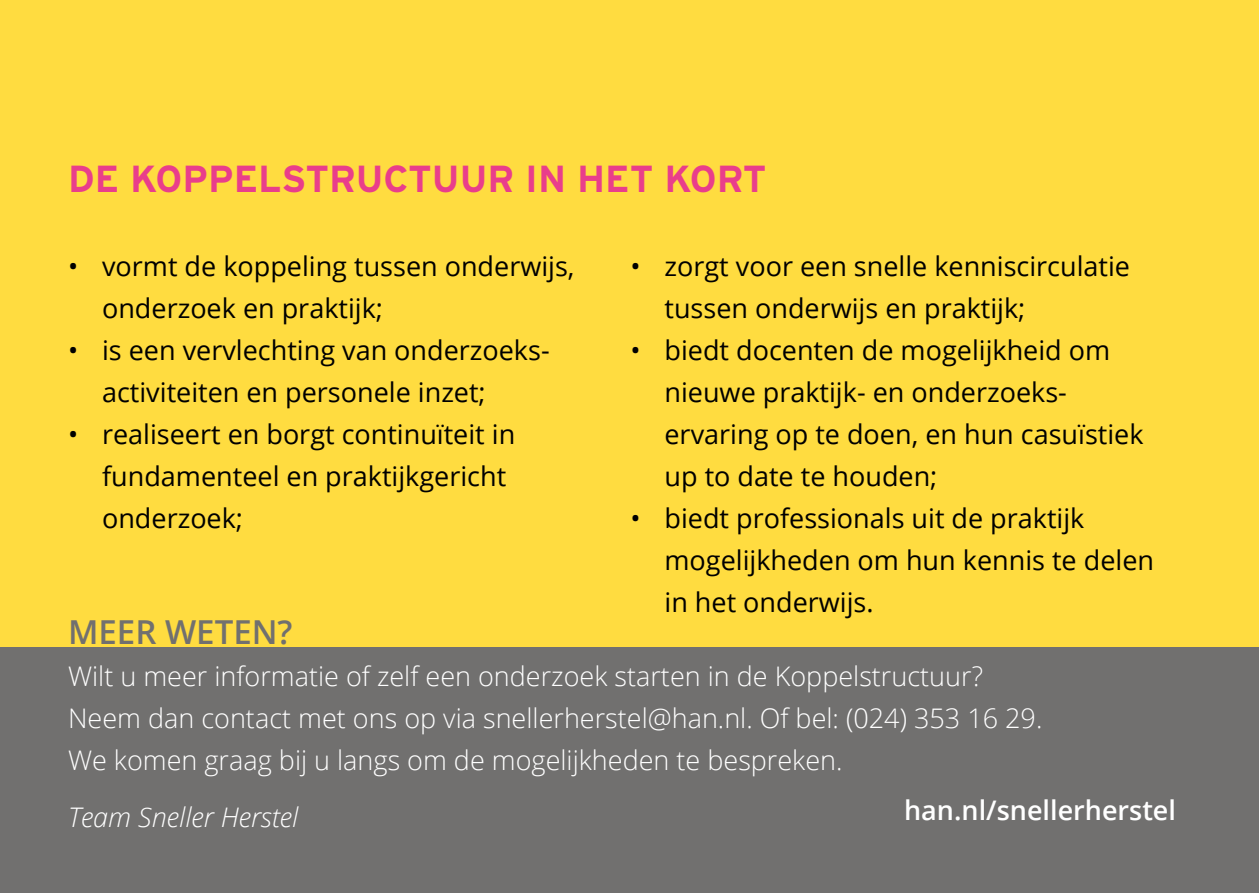
<style>
.page{position:relative;width:1259px;height:893px;background:#fff}
.page>*{position:absolute;margin:0;border:0;box-sizing:border-box;transform-origin:0 0}
.t1{font:700 37.5px "Interstate";color:#e93e8b}
.t2{font:600 33px "Open Sans";color:#71706f}
.t3{font:27px/42px "Open Sans";color:#000}
.t4{font:300 27px/42px "Open Sans";color:#fff}
.t5{font:600 27px "Open Sans";color:#fff}
.t6{font:italic 300 27px "Open Sans";color:#fff}
</style>
<div class="page">
<div style="left:0;top:609px;width:1259px;height:284px;background:#71706f"></div>
<div style="left:0;top:0;width:1259px;height:646px;background:#ffdc40"></div>
<h1 class="t1" style="left:68px;top:158px;width:700px">DE KOPPELSTRUCTUUR IN HET KORT</h1>
<p class="t3" style="left:102px;top:244px;width:474px;text-indent:-34px">• vormt de koppeling tussen onderwijs, onderzoek en praktijk;</p>
<p class="t3" style="left:102px;top:328px;width:449px;text-indent:-34px">• is een vervlechting van onderzoeks&shy;activiteiten en personele inzet;</p>
<p class="t3" style="left:102px;top:412px;width:415px;text-indent:-34px">• realiseert en borgt continuïteit in fundamenteel en praktijkgericht onderzoek;</p>
<p class="t3" style="left:664px;top:244px;width:467px;text-indent:-34px">• zorgt voor een snelle kenniscirculatie tussen onderwijs en praktijk;</p>
<p class="t3" style="left:664px;top:328px;width:480px;text-indent:-34px">• biedt docenten de mogelijkheid om nieuwe praktijk- en onderzoeks&shy;ervaring op te doen, en hun casuïstiek up to date te houden;</p>
<p class="t3" style="left:664px;top:496px;width:491px;text-indent:-34px">• biedt professionals uit de praktijk mogelijkheden om hun kennis te delen in het onderwijs.</p>
<p class="t2" style="left:68px;top:609px;width:226px">Meer weten?</p>
<p class="t4" style="left:68px;top:654px;width:976px">Wilt u meer informatie of zelf een onderzoek starten in de Koppelstructuur?<br>Neem dan contact met ons op via snellerherstel@han.nl. Of bel: (024) 353 16 29.<br>We komen graag bij u langs om de mogelijkheden te bespreken.</p>
<p class="t6" style="left:68px;top:799px;width:232px">Team Sneller Herstel</p>
<p class="t5" style="left:904px;top:792px;width:273px">han.nl/snellerherstel</p>
</div>
